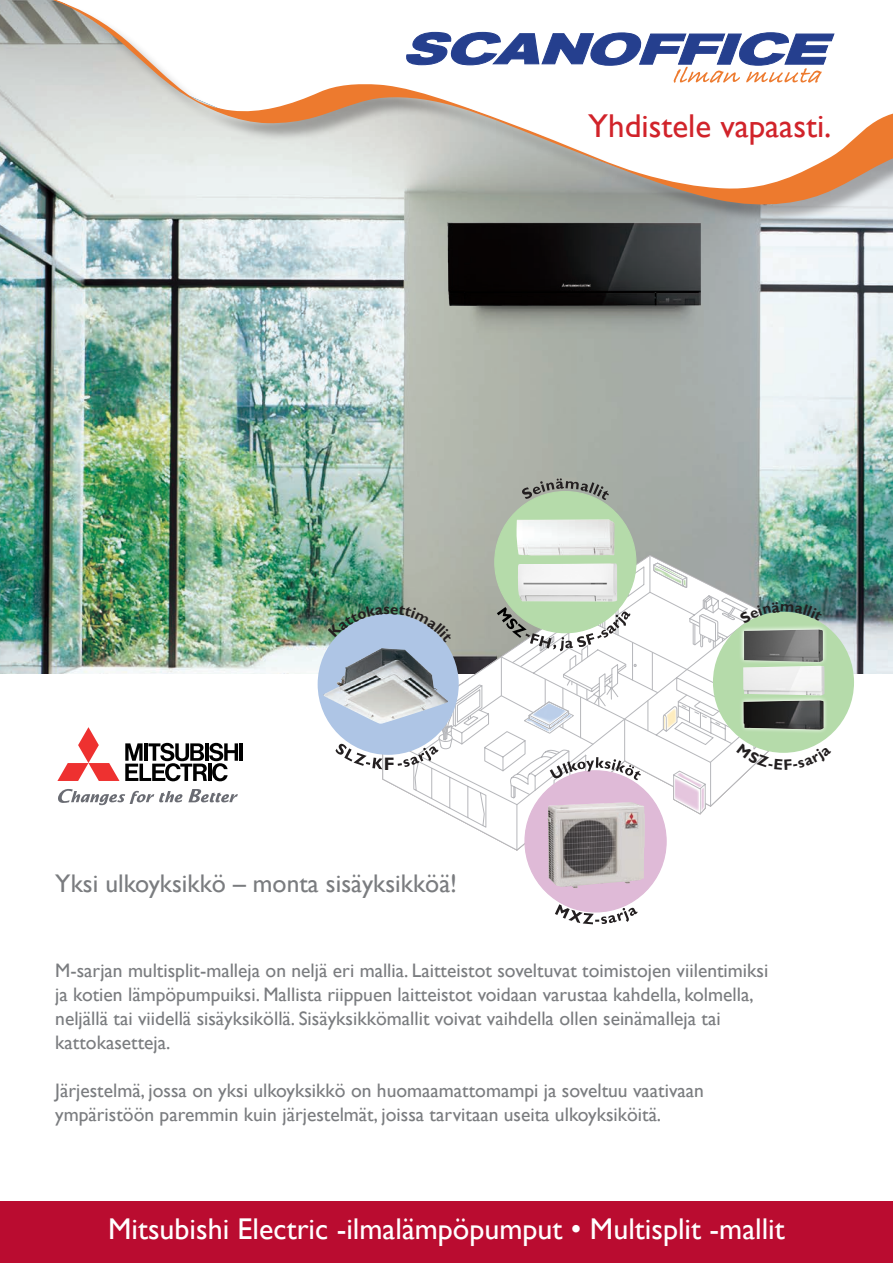
<style>
.page{position:relative;width:893px;height:1263px;background:#fff}
.page>*{position:absolute;margin:0;border:0;box-sizing:border-box;transform-origin:0 0}
.t1{font:33px "Gill Sans";color:#d1232a}
.t2{font:30px "Gill Sans";color:#fff}
.t3{font:25.5px "Gill Sans";color:#7a7c7f}
.t4{font:19.5px "Gill Sans";color:#7a7c7f}
.t5{font:700 18px "Gill Sans";color:#231f20}
</style>
<div class="page">
<img style="left:0;top:223px;width:893px;height:451px">
<img style="left:448px;top:223px;width:253px;height:82px">
<div style="left:0;top:0;width:893px;height:223px;background:#231f20;opacity:.34"></div>
<svg style="left:0;top:0;width:893px;height:210px"></svg>
<svg style="left:382px;top:555px;width:388px;height:296px"></svg>
<img style="left:323px;top:648px;width:5px;height:73px">
<div style="left:525px;top:771px;width:141px;height:141px;background:#dfbad7;border-radius:50%"></div>
<img style="left:547px;top:814px;width:98px;height:74px">
<svg style="left:555px;top:904px;width:83px;height:20px"></svg>
<div style="left:495px;top:492px;width:141px;height:141px;background:#b5dbaa;border-radius:50%"></div>
<svg style="left:522px;top:478px;width:87px;height:22px"></svg>
<div style="left:0;top:1201px;width:893px;height:62px;background:#ba0c30"></div>
<hr style="left:239px;top:743px;width:4px;height:18px;background:#000">
<svg style="left:57px;top:727px;width:181px;height:54px"></svg>
<svg style="left:188px;top:789px;width:50px;height:13px"></svg>
<svg style="left:58px;top:789px;width:124px;height:16px"></svg>
<img style="left:516px;top:519px;width:98px;height:36px">
<svg style="left:402px;top:31px;width:434px;height:52px"></svg>
<div style="left:713px;top:612px;width:141px;height:141px;background:#b5dbaa;border-radius:50%"></div>
<svg style="left:328px;top:562px;width:503px;height:252px"></svg>
<p class="t1" style="left:588px;top:107px;width:245px">Yhdistele vapaasti.</p>
<p class="t5" style="left:384px;top:753px;width:12px">F</p>
<p class="t3" style="left:55px;top:868px;width:403px">Yksi ulkoyksikkö – monta sisäyksikköä!</p>
<p class="t4" style="left:55px;top:959px;width:714px">M-sarjan multisplit-malleja on neljä eri mallia. Laitteistot soveltuvat toimistojen viilentimiksi</p>
<p class="t4" style="left:55px;top:983px;width:700px">ja kotien lämpöpumpuiksi. Mallista riippuen laitteistot voidaan varustaa kahdella, kolmella,</p>
<p class="t4" style="left:55px;top:1007px;width:667px">neljällä tai viidellä sisäyksiköllä. Sisäyksikkömallit voivat vaihdella ollen seinämalleja tai</p>
<p class="t4" style="left:55px;top:1031px;width:117px">kattokasetteja.</p>
<p class="t4" style="left:55px;top:1079px;width:650px">Järjestelmä, jossa on yksi ulkoyksikkö on huomaamattomampi ja soveltuu vaativaan</p>
<p class="t4" style="left:55px;top:1103px;width:607px">ympäristöön paremmin kuin järjestelmät, joissa tarvitaan useita ulkoyksiköitä.</p>
<p class="t2" style="left:108px;top:1211px;width:678px">Mitsubishi Electric -ilmalämpöpumput • Multisplit -mallit</p>
</div>
